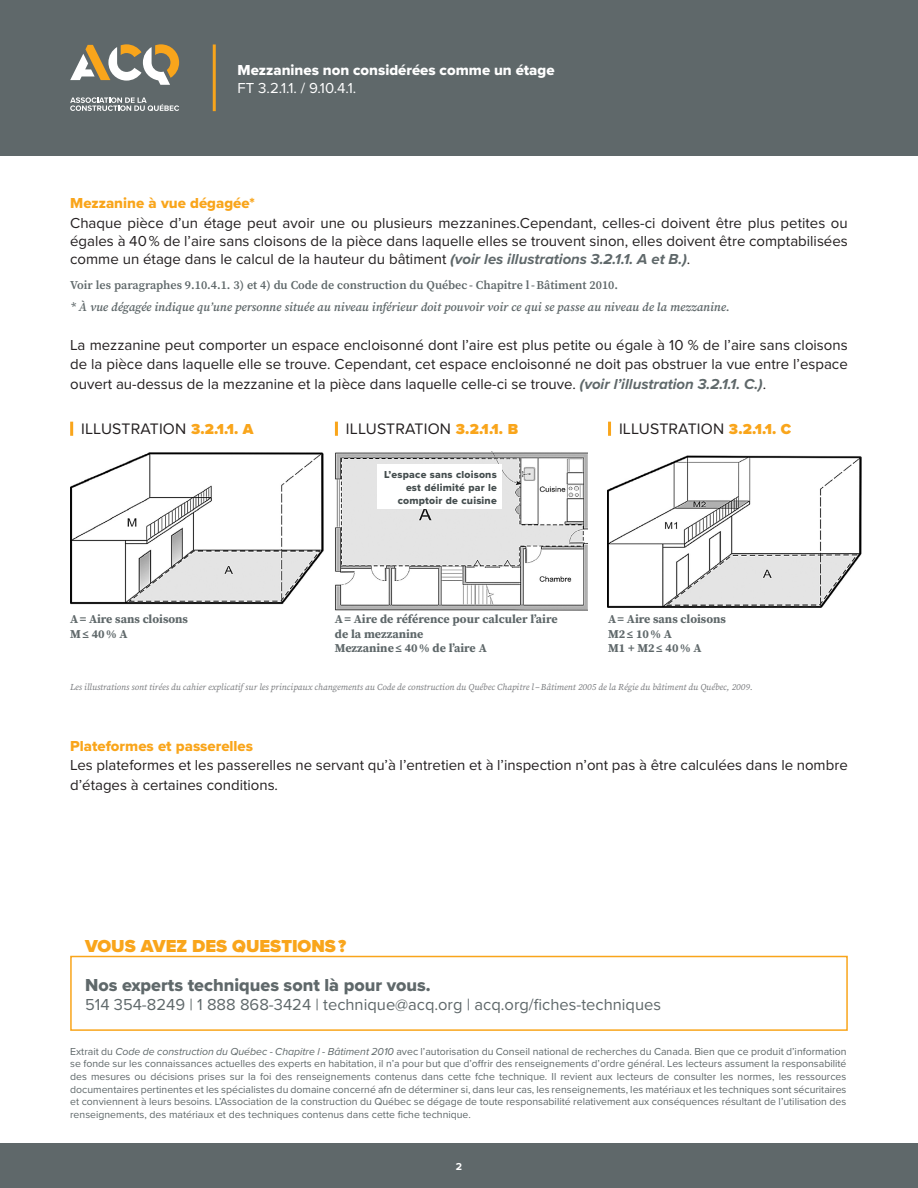
<style>
.page{position:relative;width:918px;height:1188px;background:#fff}
.page>*{position:absolute;margin:0;border:0;box-sizing:border-box;transform-origin:0 0}
.t1{font:18px "Proxima Nova Extrabld";color:#5f686a}
.t2{font:900 18px "Proxima Nova";color:#f9a51b}
.t3{font:16.5px "Proxima Nova";color:#5f686a}
.Txt_Warning{font:15.75px "Proxima Nova";letter-spacing:.01em;color:#231f20}
.t4{font:15px/19.5px "Proxima Nova";color:#231f20;text-align:justify}
.Texte_courant{font:15px "Proxima Nova Extrabld";color:#f9a51b}
.t5{font:15px "Proxima Nova Extrabld";color:#fff}
.t6{font:15px "Proxima Nova";color:#fff}
.Texte_courant-2{font:700 12px/14.4px "Source Serif Pro";color:#5f686a}
.Texte_courant-3{font:italic 600 12px "Source Serif Pro";color:#5f686a}
.Texte_courant-4{font:600 12px "Source Serif Pro";color:#5f686a}
.t7{font:10.5px/12.6px "Proxima Nova";color:#5f686a;text-align:justify}
.Texte_courant-5{font:10.5px/12.6px "Proxima Nova Extrabld";letter-spacing:.02em;color:#444d4e;text-align:right}
.t8{font:700 10.5px "Proxima Nova";color:#fff}
.t9{font:italic 9px "Source Serif Pro";color:#76787b}
.s1{font-weight:700;font-style:italic;color:#5f686a}
.s2{font-weight:900;font-size:15px;color:#f9a51b}
.s3{font-style:italic}
</style>
<div class="page">
<div style="left:0;top:1143px;width:918px;height:45px;background:#5f686a"></div>
<div style="left:0;top:0;width:918px;height:156px;background:#5f686a"></div>
<svg style="left:70px;top:44px;width:109px;height:41px"></svg>
<svg style="left:70px;top:97px;width:109px;height:14px"></svg>
<hr style="left:213px;top:44px;width:3px;height:67px;background:#f9a51b">
<div style="left:70px;top:956px;width:778px;height:75px;border:2px solid #f9a51b"></div>
<hr style="left:70px;top:422px;width:3px;height:14px;background:#f9a51b">
<hr style="left:608px;top:422px;width:3px;height:14px;background:#f9a51b">
<hr style="left:335px;top:422px;width:3px;height:14px;background:#f9a51b">
<img style="left:70px;top:452px;width:253px;height:153px">
<img style="left:335px;top:452px;width:253px;height:159px">
<div style="left:377px;top:464px;width:125px;height:45px;background:#fff"></div>
<img style="left:608px;top:455px;width:253px;height:153px">
<h3 class="t5" style="left:238px;top:59px;width:319px">Mezzanines non considérées comme un étage</h3>
<h3 class="t6" style="left:238px;top:77px;width:120px">FT 3.2.1.1. / 9.10.4.1.</h3>
<p class="Texte_courant" style="left:70px;top:192px;width:186px">Mezzanine à vue dégagée*</p>
<p class="t4" style="left:70px;top:213px;width:779px;line-height:18px">Chaque pièce d’un étage peut avoir une ou plusieurs mezzanines.Cependant, celles-ci doivent être plus petites ou égales à 40 % de l’aire sans cloisons de la pièce dans laquelle elles se trouvent sinon, elles doivent être comptabilisées comme un étage dans le calcul de la hauteur du bâtiment <span class="s1">(voir les illustrations 3.2.1.1. A et B.)</span>.</p>
<p class="Texte_courant-4" style="left:70px;top:277px;width:549px">Voir les paragraphes 9.10.4.1. 3) et 4) du Code de construction du Québec ‑ Chapitre l‑Bâtiment 2010.</p>
<p class="Texte_courant-3" style="left:70px;top:298px;width:661px">* À vue dégagée indique qu’une personne située au niveau inférieur doit pouvoir voir ce qui se passe au niveau de la mezzanine.</p>
<p class="t4" style="left:70px;top:334px;width:779px">La mezzanine peut comporter un espace encloisonné dont l’aire est plus petite ou égale à 10 % de l’aire sans cloisons de la pièce dans laquelle elle se trouve. Cependant, cet espace encloisonné ne doit pas obstruer la vue entre l’espace ouvert au-dessus de la mezzanine et la pièce dans laquelle celle-ci se trouve. <span class="s1">(voir l’illustration 3.2.1.1. C.)</span>.</p>
<p class="Txt_Warning" style="left:81px;top:417px;width:174px">ILLUSTRATION <span class="s2">3.2.1.1. A</span></p>
<p class="Txt_Warning" style="left:346px;top:417px;width:174px">ILLUSTRATION <span class="s2">3.2.1.1. B</span></p>
<p class="Txt_Warning" style="left:619px;top:417px;width:174px">ILLUSTRATION <span class="s2">3.2.1.1. C</span></p>
<p class="Texte_courant-5" style="left:384px;top:468px;width:114px">L’espace sans cloisons est délimité par le comptoir de cuisine</p>
<p class="Texte_courant-2" style="left:70px;top:612px;width:119px">A= Aire sans cloisons<br>M≤ 40% A</p>
<p class="Texte_courant-2" style="left:335px;top:612px;width:224px">A= Aire de référence pour calculer l’aire de la mezzanine<br>Mezzanine≤ 40% de l’aire A</p>
<p class="Texte_courant-2" style="left:608px;top:612px;width:120px">A= Aire sans cloisons<br>M2≤ 10% A<br>M1 + M2≤ 40% A</p>
<p class="t9" style="left:70px;top:681px;width:684px">Les illustrations sont tirées du cahier explicatif sur les principaux changements au Code de construction du Québec Chapitre l–Bâtiment 2005 de la Régie du bâtiment du Québec, 2009.</p>
<p class="Texte_courant" style="left:70px;top:734px;width:184px">Plateformes et passerelles</p>
<p class="t4" style="left:70px;top:755px;width:779px">Les plateformes et les passerelles ne servant qu’à l’entretien et à l’inspection n’ont pas à être calculées dans le nombre d’étages à certaines conditions.</p>
<h1 class="t2" style="left:85px;top:933px;width:263px">VOUS AVEZ DES QUESTIONS ?</h1>
<h1 class="t1" style="left:85px;top:971px;width:347px">Nos experts techniques sont là pour vous.</h1>
<h2 class="t3" style="left:85px;top:993px;width:578px">514 354-8249 | 1 888 868-3424 | technique@acq.org | acq.org/fiches-techniques</h2>
<p class="t7" style="left:70px;top:1045px;width:778px">Extrait du <span class="s3">Code de construction du Québec - Chapitre l - Bâtiment 2010</span> avec l’autorisation du Conseil national de recherches du Canada. Bien que ce produit d’information se fonde sur les connaissances actuelles des experts en habitation, il n’a pour but que d’offrir des renseignements d’ordre général. Les lecteurs assument la responsabilité des mesures ou décisions prises sur la foi des renseignements contenus dans cette fche technique. Il revient aux lecteurs de consulter les normes, les ressources documentaires pertinentes et les spécialistes du domaine concerné afn de déterminer si, dans leur cas, les renseignements, les matériaux et les techniques sont sécuritaires et conviennent à leurs besoins. L’Association de la construction du Québec se dégage de toute responsabilité relativement aux conséquences résultant de l’utilisation des renseignements, des matériaux et des techniques contenus dans cette fiche technique.</p>
<p class="t8" style="left:456px;top:1158px;width:8px">2</p>
</div>
